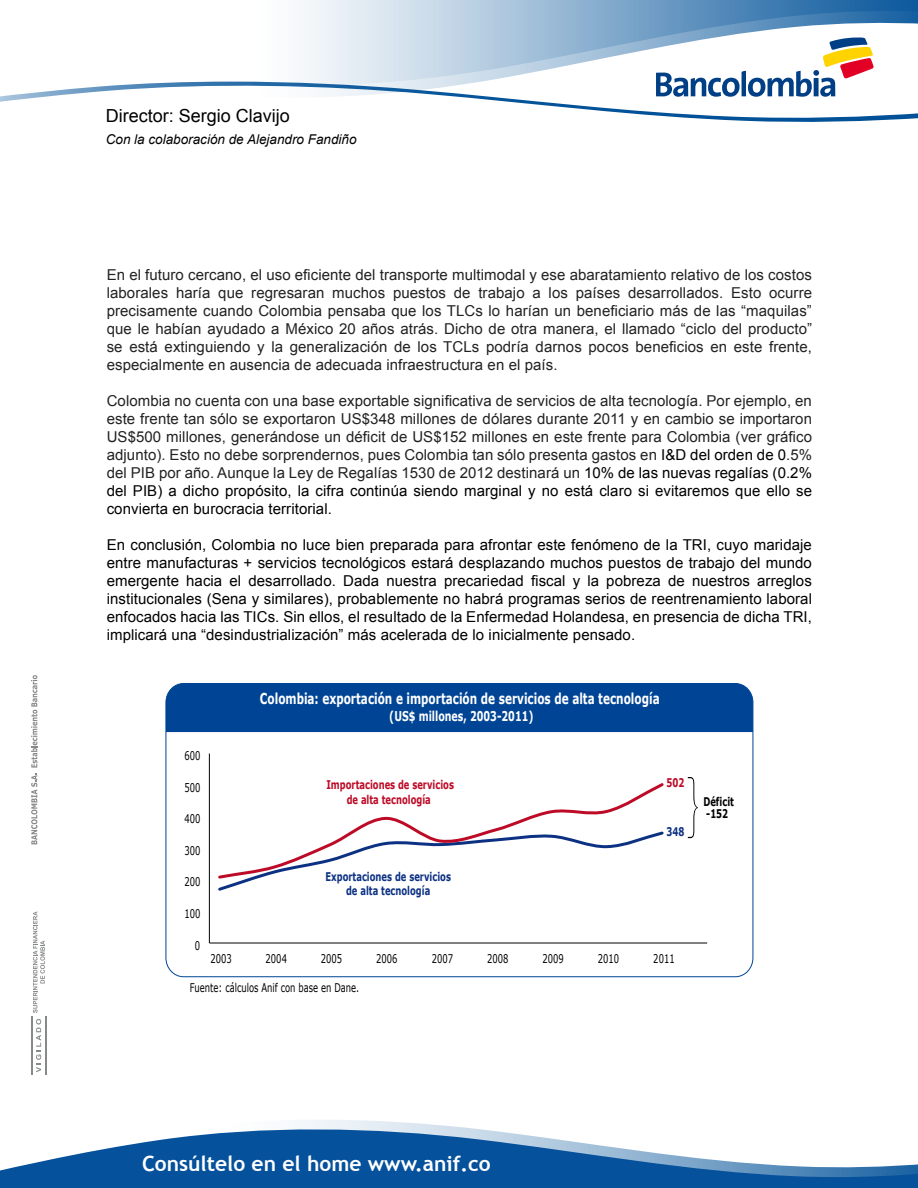
<style>
.page{position:relative;width:918px;height:1188px;background:#fff}
.page>*{position:absolute;margin:0;border:0;box-sizing:border-box;transform-origin:0 0}
.t1{font:700 21px "Trebuchet MS";color:#fff}
.t2{font:18px "Arial";color:#000}
.t3{font:15px/18px "Arial";letter-spacing:.005em;color:#222;text-align:justify}
.t4{font:15px/18px "Arial";letter-spacing:.005em;color:#000;text-align:justify}
.t5{font:700 15px "Verdana";color:#fff;scale:.7 1}
.t6{font:italic 13.5px "Arial";color:#000}
.t7{font:700 13.5px "Verdana";color:#fff;scale:.7 1}
.t8{font:12px "Verdana";color:#000;scale:.7 1}
.t9{font:700 12px/14.4px "Verdana";color:#bd0a26;text-align:center;scale:.7 1}
.t10{font:700 12px/14.4px "Verdana";color:#0c3183;text-align:center;scale:.7 1}
.t11{font:700 12px/12px "Verdana";color:#000;scale:.7 1}
.s1{color:#000}
</style>
<div class="page">
<svg style="left:298px;top:1120px;width:137px;height:5px"></svg>
<svg style="left:302px;top:0;width:616px;height:37px"></svg>
<svg style="left:0;top:37px;width:918px;height:85px"></svg>
<svg style="left:0;top:1125px;width:918px;height:63px;fill:#05519c"></svg>
<svg style="left:31px;top:675px;width:6px;height:169px"></svg>
<hr style="left:31px;top:1016px;width:1px;height:59px;background:#87888a">
<hr style="left:45px;top:1016px;width:1px;height:59px;background:#87888a">
<svg style="left:36px;top:1019px;width:5px;height:53px"></svg>
<svg style="left:33px;top:911px;width:12px;height:102px"></svg>
<div style="left:166px;top:684px;width:587px;height:48px;background:#004595"></div>
<hr style="left:209px;top:754px;width:1px;height:189px;background:#000">
<hr style="left:209px;top:943px;width:498px;height:1px;background:#000">
<svg style="left:218px;top:783px;width:446px;height:98px"></svg>
<svg style="left:688px;top:777px;width:10px;height:61px"></svg>
<p class="t2" style="left:106px;top:104px;width:186px">Director: Sergio Clavijo</p>
<p class="t6" style="left:106px;top:130px;width:252px">Con la colaboración de Alejandro Fandiño</p>
<p class="t3" style="left:107px;top:266px;width:707px">En el futuro cercano, el uso eficiente del transporte multimodal y ese abaratamiento relativo de los costos laborales haría que regresaran muchos puestos de trabajo a los países desarrollados. Esto ocurre precisamente cuando Colombia pensaba que los TLCs lo harían un beneficiario más de las “maquilas” que le habían ayudado a México 20 años atrás. Dicho de otra manera, el llamado “ciclo del producto” se está extinguiendo y la generalización de los TCLs podría darnos pocos beneficios en este frente, especialmente en ausencia de adecuada infraestructura en el país.</p>
<p class="t3" style="left:107px;top:392px;width:707px">Colombia no cuenta con una base exportable significativa de servicios de alta tecnología. Por ejemplo, en este frente tan sólo se exportaron US$348 millones de dólares durante 2011 y en cambio se importaron US$500 millones, generándose un déficit de US$152 millones en este frente para Colombia (ver gráfico adjunto). Esto no debe sorprendernos, pues Colombia tan sólo presenta gastos en <span class="s1">I&amp;D del orden de 0</span>.5% del PIB por año. Aunque la Ley de Regalías 1530 de 2012 destinará un <span class="s1">10% de las nuevas regalías (0.2% del PIB) a dicho propósito, la cifra continúa siendo marginal y no está claro si evitaremos que ello se convierta en burocracia territorial.</span></p>
<p class="t4" style="left:107px;top:536px;width:707px">En conclusión, Colombia no luce bien preparada para afrontar este fenómeno de la TRI, cuyo maridaje entre manufacturas + servicios tecnológicos estará desplazando muchos puestos de trabajo del mundo emergente hacia el desarrollado. Dada nuestra precariedad fiscal y la pobreza de nuestros arreglos institucionales (Sena y similares), probablemente no habrá programas serios de reentrenamiento laboral enfocados hacia las TICs. Sin ellos, el resultado de la Enfermedad Holandesa, en presencia de dicha TRI, implicará una “desindustrialización” más acelerada de lo inicialmente pensado.</p>
<p class="t8" style="left:184px;top:748px;width:24px">600</p>
<p class="t8" style="left:184px;top:780px;width:24px">500</p>
<p class="t8" style="left:184px;top:811px;width:24px">400</p>
<p class="t8" style="left:184px;top:843px;width:24px">300</p>
<p class="t8" style="left:184px;top:874px;width:24px">200</p>
<p class="t8" style="left:184px;top:906px;width:24px">100</p>
<p class="t8" style="left:195px;top:938px;width:9px">0</p>
<p class="t5" style="left:260px;top:689px;width:573px">Colombia: exportación e importación de servicios de alta tecnología</p>
<p class="t7" style="left:389px;top:707px;width:208px">(US$ millones, 2003-2011)</p>
<p class="t9" style="left:326px;top:778px;width:184px">Importaciones de servicios de alta tecnología</p>
<p class="t9" style="left:666px;top:776px;width:27px">502</p>
<p class="t10" style="left:666px;top:825px;width:27px">348</p>
<p class="t10" style="left:325px;top:869px;width:181px">Exportaciones de servicios de alta tecnología</p>
<p class="t8" style="left:211px;top:951px;width:32px">2003</p>
<p class="t8" style="left:266px;top:951px;width:32px">2004</p>
<p class="t8" style="left:321px;top:951px;width:32px">2005</p>
<p class="t8" style="left:376px;top:951px;width:32px">2006</p>
<p class="t8" style="left:432px;top:951px;width:32px">2007</p>
<p class="t8" style="left:487px;top:951px;width:32px">2008</p>
<p class="t8" style="left:542px;top:951px;width:32px">2009</p>
<p class="t8" style="left:598px;top:951px;width:32px">2010</p>
<p class="t8" style="left:653px;top:951px;width:32px">2011</p>
<p class="t8" style="left:190px;top:980px;width:244px">Fuente: cálculos Anif con base en Dane.</p>
<p class="t11" style="left:703px;top:796px;width:45px">Déficit -152</p>
<h1 class="t1" style="left:142px;top:1150px;width:350px">Consúltelo en el home www.anif.co</h1>
</div>
